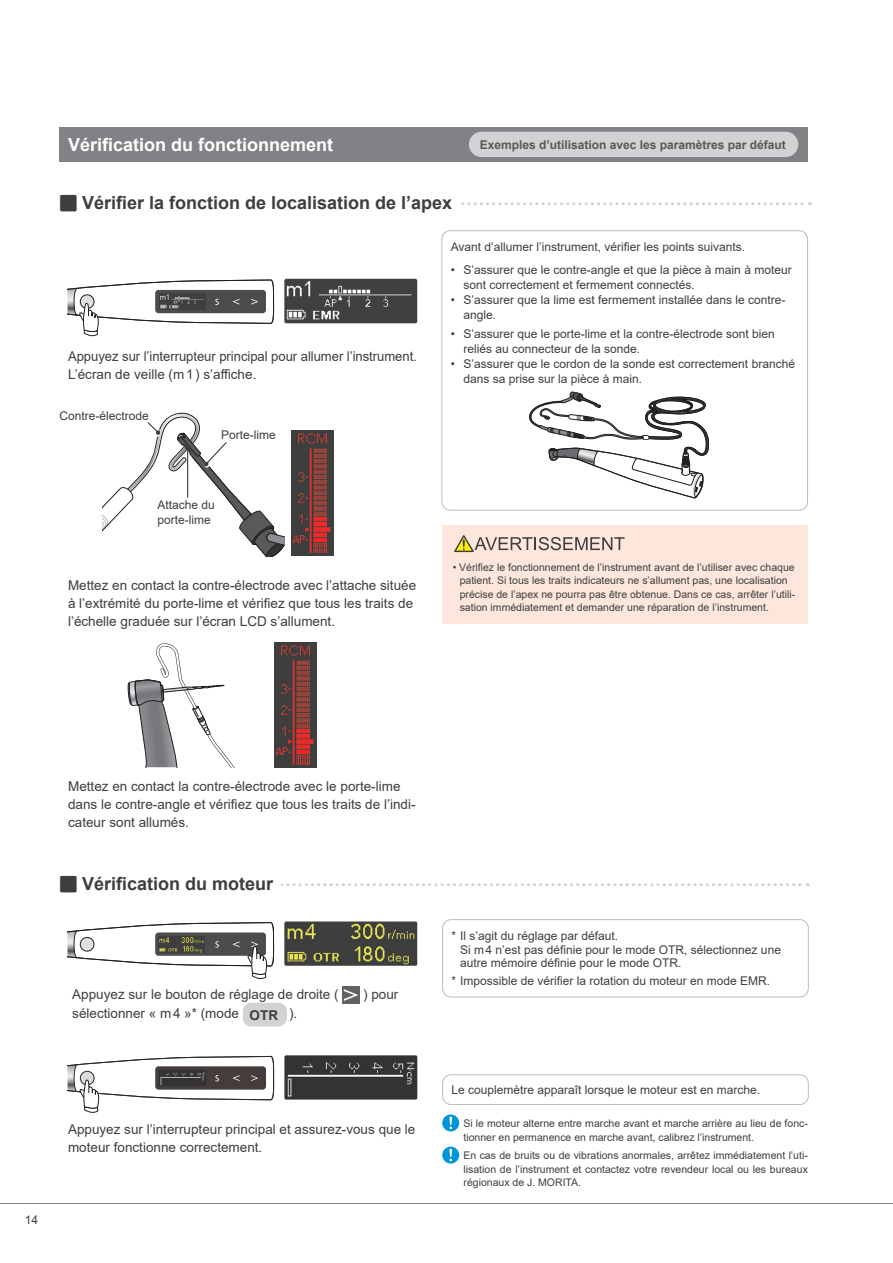
<style>
.page{position:relative;width:893px;height:1263px;background:#fff}
.page>*{position:absolute;margin:0;border:0;box-sizing:border-box;transform-origin:0 0}
.t1{font:700 18px "Arial";color:#3e3e3f}
.t2{font:700 18px "Arial";color:#fff}
.t3{font:13.5px/18px "Arial";color:#3e3e3f}
.t4{font:12px/15px "Arial";color:#3e3e3f}
.t5{font:700 12px "Arial";color:#57585a}
.t6{font:10.5px/13.5px "Arial";color:#3e3e3f}
.s1{font-family:"Shin Go Pro";font-weight:500}
.s2{font-weight:700}
</style>
<div class="page">
<hr style="left:0;top:1203px;width:893px;height:1px;background:#808285">
<svg style="left:461px;top:202px;width:349px;height:3px"></svg>
<svg style="left:281px;top:883px;width:527px;height:3px"></svg>
<svg style="left:68px;top:1055px;width:206px;height:58px"></svg>
<img style="left:284px;top:1055px;width:133px;height:44px">
<img style="left:292px;top:430px;width:42px;height:126px">
<svg style="left:67px;top:922px;width:207px;height:57px"></svg>
<img style="left:284px;top:921px;width:133px;height:45px">
<img style="left:284px;top:279px;width:133px;height:44px">
<svg style="left:67px;top:279px;width:207px;height:58px"></svg>
<img style="left:275px;top:642px;width:42px;height:125px">
<svg style="left:128px;top:643px;width:106px;height:124px"></svg>
<div style="left:60px;top:128px;width:748px;height:34px;background:#808285"></div>
<div style="left:60px;top:127px;width:748px;height:34px;background:#808285"></div>
<img style="left:342px;top:986px;width:17px;height:17px">
<div style="left:243px;top:1003px;width:44px;height:23px;background:#d1d2d4;border-radius:9px"></div>
<svg style="left:442px;top:1114px;width:17px;height:17px"></svg>
<svg style="left:442px;top:1146px;width:17px;height:17px"></svg>
<div style="left:441px;top:230px;width:367px;height:280px;border:1px solid #bcbdc0;border-radius:9px"></div>
<div style="left:442px;top:919px;width:367px;height:78px;border:1px solid #bcbdc0;border-radius:9px"></div>
<div style="left:442px;top:1074px;width:367px;height:31px;border:1px solid #bcbdc0;border-radius:9px"></div>
<div style="left:442px;top:525px;width:366px;height:99px;background:#fde7dc"></div>
<svg style="left:454px;top:535px;width:171px;height:17px"></svg>
<div style="left:470px;top:132px;width:327px;height:24px;background:#d1d2d4;border-radius:12px"></div>
<div style="left:469px;top:132px;width:329px;height:25px;border:2px solid #d1d2d4;border-radius:12px"></div>
<svg style="left:102px;top:412px;width:183px;height:145px"></svg>
<hr style="left:187px;top:451px;width:1px;height:46px;background:#3e3e3f">
<svg style="left:529px;top:391px;width:180px;height:107px"></svg>
<h1 class="t2" style="left:68px;top:132px;width:267px">Vérification du fonctionnement</h1>
<h1 class="t1" style="left:60px;top:190px;width:394px"><span class="s1">⹅</span> Vérifier la fonction de localisation de l’apex</h1>
<p class="t5" style="left:480px;top:136px;width:308px">Exemples d’utilisation avec les paramètres par défaut</p>
<p class="t3" style="left:68px;top:347px;width:350px">Appuyez sur l’interrupteur principal pour allumer l’instrument.<br>L’écran de veille (m1) s’affiche.</p>
<p class="t4" style="left:60px;top:408px;width:91px">Contre-électrode</p>
<p class="t4" style="left:221px;top:427px;width:56px">Porte-lime</p>
<p class="t4" style="left:157px;top:498px;width:59px">Attache du porte-lime</p>
<p class="t3" style="left:68px;top:576px;width:350px">Mettez en contact la contre-électrode avec l’attache située à l’extrémité du porte-lime et vérifiez que tous les traits de l’échelle graduée sur l’écran LCD s’allument.</p>
<p class="t4" style="left:451px;top:240px;width:296px">Avant d’allumer l’instrument, vérifier les points suivants.</p>
<p class="t4" style="left:463px;top:262px;width:330px;text-indent:-13px">• S’assurer que le contre-angle et que la pièce à main à moteur sont correctement et fermement connectés.</p>
<p class="t4" style="left:463px;top:292px;width:324px;text-indent:-13px">• S’assurer que la lime est fermement installée dans le contre&shy;angle.</p>
<p class="t4" style="left:463px;top:326px;width:313px;text-indent:-13px">• S’assurer que le porte-lime et la contre-électrode sont bien reliés au connecteur de la sonde.</p>
<p class="t4" style="left:463px;top:356px;width:333px;text-indent:-13px">• S’assurer que le cordon de la sonde est correctement branché dans sa prise sur la pièce à main.</p>
<p class="t6" style="left:460px;top:560px;width:337px;text-indent:-7px">• Vérifiez le fonctionnement de l’instrument avant de l’utiliser avec chaque patient. Si tous les traits indicateurs ne s’allument pas, une localisation précise de l’apex ne pourra pas être obtenue. Dans ce cas, arrêter l’utili&shy;sation immédiatement et demander une réparation de l’instrument.</p>
<p class="t3" style="left:68px;top:777px;width:349px">Mettez en contact la contre-électrode avec le porte-lime dans le contre-angle et vérifiez que tous les traits de l’indi&shy;cateur sont allumés.</p>
<h1 class="t1" style="left:60px;top:871px;width:215px"><span class="s1">⹅</span> Vérification du moteur</h1>
<p class="t3" style="left:72px;top:985px;width:268px">Appuyez sur le bouton de réglage de droite (</p>
<p class="t3" style="left:363px;top:985px;width:37px">) pour</p>
<p class="t3" style="left:72px;top:1004px;width:227px">sélectionner « m4 »* (mode <span class="s2">OTR</span> ).</p>
<p class="t4" style="left:25px;top:1212px;width:15px">14</p>
<p class="t3" style="left:68px;top:1120px;width:349px">Appuyez sur l’interrupteur principal et assurez-vous que le moteur fonctionne correctement.</p>
<p class="t4" style="left:460px;top:929px;width:322px;line-height:13.5px;text-indent:-9px">* Il s’agit du réglage par défaut.<br>Si m4 n’est pas définie pour le mode OTR, sélectionnez une autre mémoire définie pour le mode OTR.</p>
<p class="t4" style="left:451px;top:973px;width:320px">* Impossible de vérifier la rotation du moteur en mode EMR.</p>
<p class="t4" style="left:451px;top:1082px;width:310px">Le couplemètre apparaît lorsque le moteur est en marche.</p>
<p class="t6" style="left:463px;top:1116px;width:346px">Si le moteur alterne entre marche avant et marche arrière au lieu de fonc&shy;tionner en permanence en marche avant, calibrez l’instrument.</p>
<p class="t6" style="left:463px;top:1148px;width:346px;text-align:justify">En cas de bruits ou de vibrations anormales, arrêtez immédiatement l’uti&shy;lisation de l’instrument et contactez votre revendeur local ou les bureaux régionaux de J. MORITA.</p>
</div>
